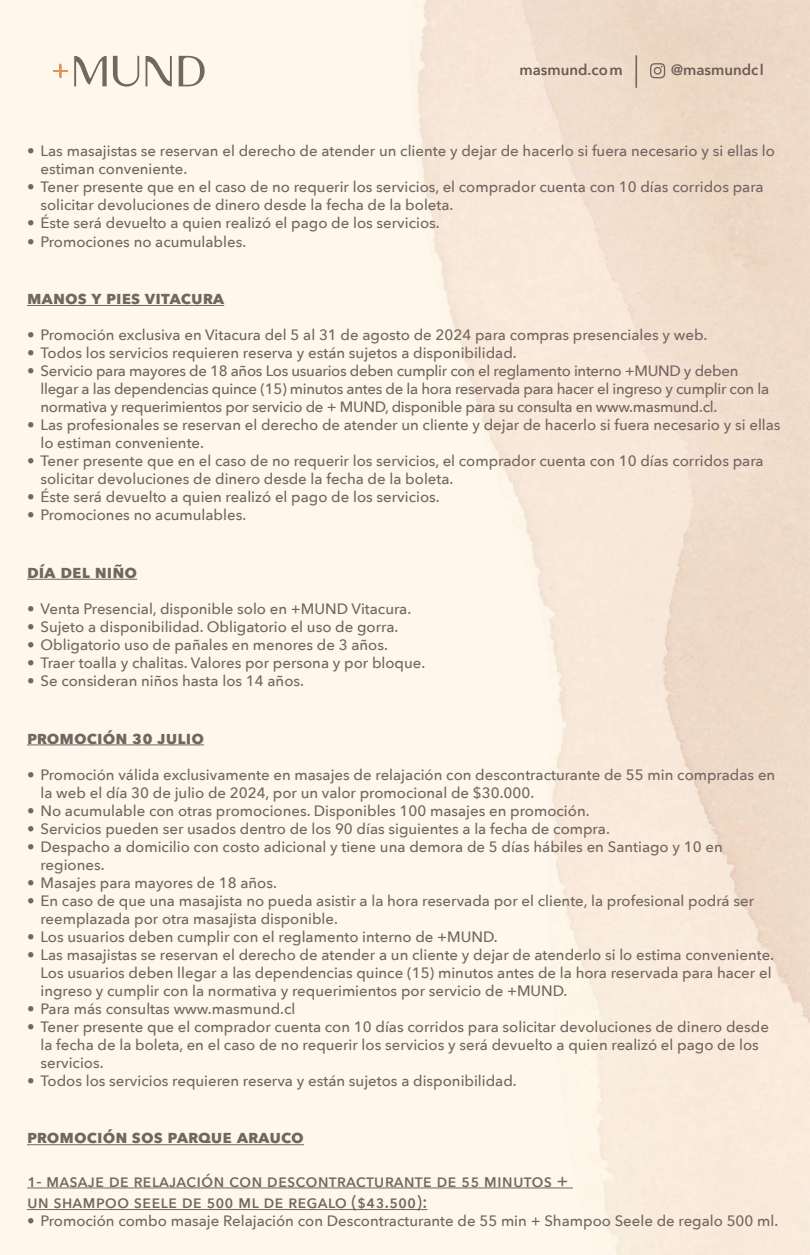
<style>
.page{position:relative;width:810px;height:1255px;background:#fff}
.page>*{position:absolute;margin:0;border:0;box-sizing:border-box;transform-origin:0 0}
.t1{font:500 18px/21.6px "Avenir Next";letter-spacing:.01em;color:#736661}
.t2{font:700 18px "Avenir Next";color:#736661}
.t3{font:500 15px/18px "Avenir Next";color:#736661}
.t4{font:500 15px/18px "Avenir Next";letter-spacing:-.02em;color:#736661}
.t5{font:600 14.92px "Avenir Next";color:#6b5952}
.t6{font:600 14.92px "Avenir Next";color:#6b5c52}
</style>
<div class="page">
<img style="left:0;top:0;width:810px;height:1254px">
<svg style="left:113px;top:56px;width:26px;height:31px"></svg>
<svg style="left:179px;top:56px;width:26px;height:30px"></svg>
<svg style="left:74px;top:56px;width:33px;height:30px"></svg>
<svg style="left:146px;top:56px;width:26px;height:30px"></svg>
<svg style="left:53px;top:64px;width:14px;height:14px"></svg>
<hr style="left:635px;top:55px;width:2px;height:33px;background:#736661">
<svg style="left:650px;top:63px;width:15px;height:15px"></svg>
<hr style="left:27px;top:305px;width:197px;height:1px;background:#736661">
<hr style="left:27px;top:578px;width:110px;height:1px;background:#736661">
<hr style="left:27px;top:744px;width:177px;height:1px;background:#736661">
<hr style="left:27px;top:1144px;width:277px;height:1px;background:#736661">
<hr style="left:27px;top:1187px;width:546px;height:1px;background:#736661">
<hr style="left:27px;top:1208px;width:400px;height:1px;background:#736661">
<p class="t5" style="left:519px;top:57px;width:105px">masmund.com</p>
<p class="t6" style="left:671px;top:57px;width:94px">@masmundcl</p>
<p class="t3" style="left:40px;top:142px;width:736px;text-indent:-14px">• Las masajistas se reservan el derecho de atender un cliente y dejar de hacerlo si fuera necesario y si ellas lo estiman conveniente.</p>
<p class="t3" style="left:40px;top:178px;width:725px;text-indent:-14px">• Tener presente que en el caso de no requerir los servicios, el comprador cuenta con 10 días corridos para solicitar devoluciones de dinero desde la fecha de la boleta.</p>
<p class="t3" style="left:27px;top:214px;width:414px">• Éste será devuelto a quien realizó el pago de los servicios.</p>
<p class="t3" style="left:27px;top:232px;width:221px">• Promociones no acumulables.</p>
<p class="t2" style="left:27px;top:282px;width:199px">Manos y Pies Vitacura</p>
<p class="t3" style="left:27px;top:325px;width:682px">• Promoción exclusiva en Vitacura del 5 al 31 de agosto de 2024 para compras presenciales y web.</p>
<p class="t3" style="left:27px;top:343px;width:491px">• Todos los servicios requieren reserva y están sujetos a disponibilidad.</p>
<p class="t4" style="left:40px;top:361px;width:730px;text-indent:-14px">• Servicio para mayores de 18 años Los usuarios deben cumplir con el reglamento interno +MUND y deben llegar a las dependencias quince (15) minutos antes de la hora reservada para hacer el ingreso y cumplir con la normativa y requerimientos por servicio de + MUND, disponible para su consulta en www.masmund.cl.</p>
<p class="t3" style="left:40px;top:415px;width:742px;text-indent:-14px">• Las profesionales se reservan el derecho de atender un cliente y dejar de hacerlo si fuera necesario y si ellas lo estiman conveniente.</p>
<p class="t3" style="left:40px;top:451px;width:725px;text-indent:-14px">• Tener presente que en el caso de no requerir los servicios, el comprador cuenta con 10 días corridos para solicitar devoluciones de dinero desde la fecha de la boleta.</p>
<p class="t3" style="left:27px;top:487px;width:414px">• Éste será devuelto a quien realizó el pago de los servicios.</p>
<p class="t3" style="left:27px;top:505px;width:221px">• Promociones no acumulables.</p>
<p class="t2" style="left:27px;top:556px;width:112px">Día del niño</p>
<p class="t3" style="left:27px;top:599px;width:386px">• Venta Presencial, disponible solo en +MUND Vitacura.</p>
<p class="t3" style="left:27px;top:617px;width:373px">• Sujeto a disponibilidad. Obligatorio el uso de gorra.</p>
<p class="t3" style="left:27px;top:635px;width:363px">• Obligatorio uso de pañales en menores de 3 años.</p>
<p class="t3" style="left:27px;top:653px;width:400px">• Traer toalla y chalitas. Valores por persona y por bloque.</p>
<p class="t3" style="left:27px;top:671px;width:279px">• Se consideran niños hasta los 14 años.</p>
<p class="t2" style="left:27px;top:721px;width:59px">PROMOCIÓN</p>
<p class="t2" style="left:132px;top:721px;width:36px">30 JULIO</p>
<p class="t3" style="left:40px;top:764px;width:736px;text-indent:-14px">• Promoción válida exclusivamente en masajes de relajación con descontracturante de 55 min compradas en la web el día 30 de julio de 2024, por un valor promocional de $30.000.</p>
<p class="t3" style="left:27px;top:800px;width:564px">• No acumulable con otras promociones. Disponibles 100 masajes en promoción.</p>
<p class="t3" style="left:27px;top:818px;width:584px">• Servicios pueden ser usados dentro de los 90 días siguientes a la fecha de compra.</p>
<p class="t3" style="left:40px;top:836px;width:684px;text-indent:-14px">• Despacho a domicilio con costo adicional y tiene una demora de 5 días hábiles en Santiago y 10 en regiones.</p>
<p class="t3" style="left:27px;top:872px;width:251px">• Masajes para mayores de 18 años.</p>
<p class="t3" style="left:40px;top:890px;width:715px;text-indent:-14px">• En caso de que una masajista no pueda asistir a la hora reservada por el cliente, la profesional podrá ser reemplazada por otra masajista disponible.</p>
<p class="t3" style="left:27px;top:926px;width:472px">• Los usuarios deben cumplir con el reglamento interno de +MUND.</p>
<p class="t3" style="left:40px;top:944px;width:735px;text-indent:-14px">• Las masajistas se reservan el derecho de atender a un cliente y dejar de atenderlo si lo estima conveniente.<br>Los usuarios deben llegar a las dependencias quince (15) minutos antes de la hora reservada para hacer el ingreso y cumplir con la normativa y requerimientos por servicio de +MUND.</p>
<p class="t3" style="left:27px;top:998px;width:270px">• Para más consultas www.masmund.cl</p>
<p class="t3" style="left:40px;top:1016px;width:730px;text-indent:-14px">• Tener presente que el comprador cuenta con 10 días corridos para solicitar devoluciones de dinero desde la fecha de la boleta, en el caso de no requerir los servicios y será devuelto a quien realizó el pago de los servicios.</p>
<p class="t3" style="left:27px;top:1070px;width:491px">• Todos los servicios requieren reserva y están sujetos a disponibilidad.</p>
<p class="t2" style="left:27px;top:1121px;width:117px">promoción SOS</p>
<p class="t2" style="left:167px;top:1121px;width:138px">Parque Arauco</p>
<p class="t1" style="left:27px;top:1168px;width:543px">1- Masaje de Relajación con Descontracturante de 55 m inutos + un sham poo SEELE</p>
<p class="t1" style="left:182px;top:1190px;width:247px">de 500 m l de regalo ($43.500):</p>
<p class="t3" style="left:27px;top:1211px;width:753px">• Promoción combo masaje Relajación con Descontracturante de 55 min + Shampoo Seele de regalo 500 ml.</p>
</div>
